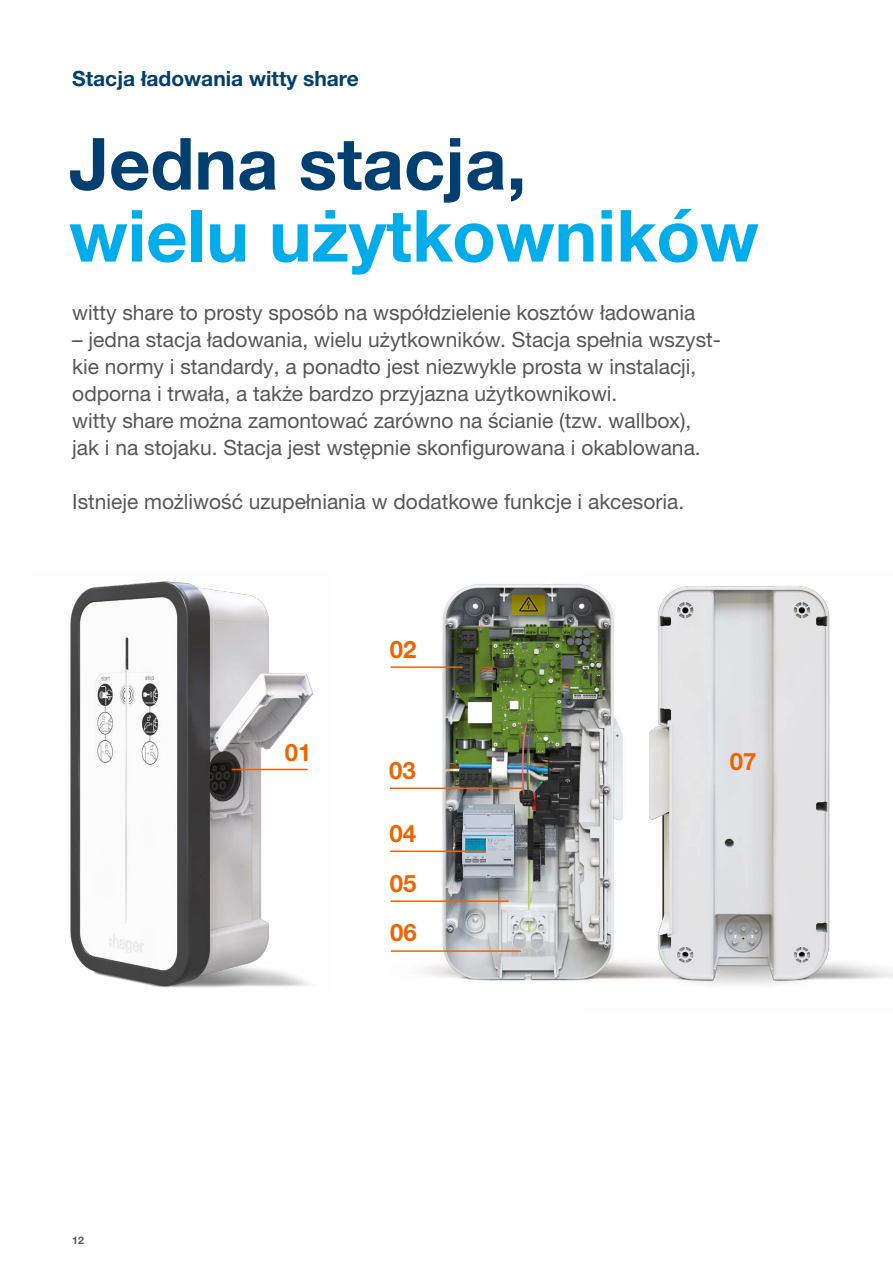
<style>
.page{position:relative;width:893px;height:1263px;background:#fff}
.page>*{position:absolute;margin:0;border:0;box-sizing:border-box;transform-origin:0 0}
.hager_Headline_48pt{font:700 72px/72px "Helvetica Neue LTW1 G";color:#00ace9}
.hager_Headline_16pt{font:700 24px "Helvetica Neue LTW1 G";color:#ec6502}
.hager_Teaser_text_14{font:21px/27px "Helvetica Neue LTW1 G";color:#565656}
.hager_Running_Title{font:700 21px "Helvetica Neue LTW1 G";color:#003f6f}
.t1{font:700 10.5px "Helvetica Neue LTW1 G";color:#565656}
.s1{color:#003f6f}
</style>
<div class="page">
<img style="left:70px;top:581px;width:244px;height:407px">
<img style="left:389px;top:584px;width:191px;height:397px">
<img style="left:580px;top:584px;width:313px;height:401px">
<hr style="left:232px;top:769px;width:76px;height:1px;background:#ec6502">
<hr style="left:390px;top:666px;width:72px;height:2px;background:#ec6502">
<hr style="left:391px;top:950px;width:130px;height:2px;background:#ec6502">
<hr style="left:390px;top:900px;width:119px;height:2px;background:#ec6502">
<hr style="left:390px;top:787px;width:132px;height:2px;background:#ec6502">
<hr style="left:390px;top:850px;width:96px;height:2px;background:#ec6502">
<p class="hager_Running_Title" style="left:72px;top:66px;width:288px">Stacja ładowania witty share</p>
<p class="hager_Headline_48pt" style="left:69px;top:127px;width:691px"><span class="s1">Jedna stacja,<br></span>wielu użytkowników</p>
<p class="hager_Teaser_text_14" style="left:72px;top:299px;width:624px">witty share to prosty sposób na współdzielenie kosztów ładowania</p>
<p class="hager_Teaser_text_14" style="left:72px;top:326px;width:650px">– jedna stacja ładowania, wielu użytkowników. Stacja spełnia wszyst&shy;kie normy i standardy, a ponadto jest niezwykle prosta w instalacji, odporna i trwała, a także bardzo przyjazna użytkownikowi.<br>witty share można zamontować zarówno na ścianie (tzw. wallbox), jak i na stojaku. Stacja jest wstępnie skonfigurowana i okablowana.</p>
<p class="hager_Teaser_text_14" style="left:72px;top:488px;width:613px">Istnieje możliwość uzupełniania w dodatkowe funkcje i akcesoria.</p>
<p class="t1" style="left:72px;top:1233px;width:13px">12</p>
<p class="hager_Headline_16pt" style="left:285px;top:738px;width:28px">01</p>
<p class="hager_Headline_16pt" style="left:390px;top:634px;width:28px">02</p>
<p class="hager_Headline_16pt" style="left:389px;top:756px;width:28px">03</p>
<p class="hager_Headline_16pt" style="left:389px;top:819px;width:28px">04</p>
<p class="hager_Headline_16pt" style="left:390px;top:868px;width:28px">05</p>
<p class="hager_Headline_16pt" style="left:390px;top:918px;width:28px">06</p>
<p class="hager_Headline_16pt" style="left:730px;top:747px;width:28px">07</p>
</div>
